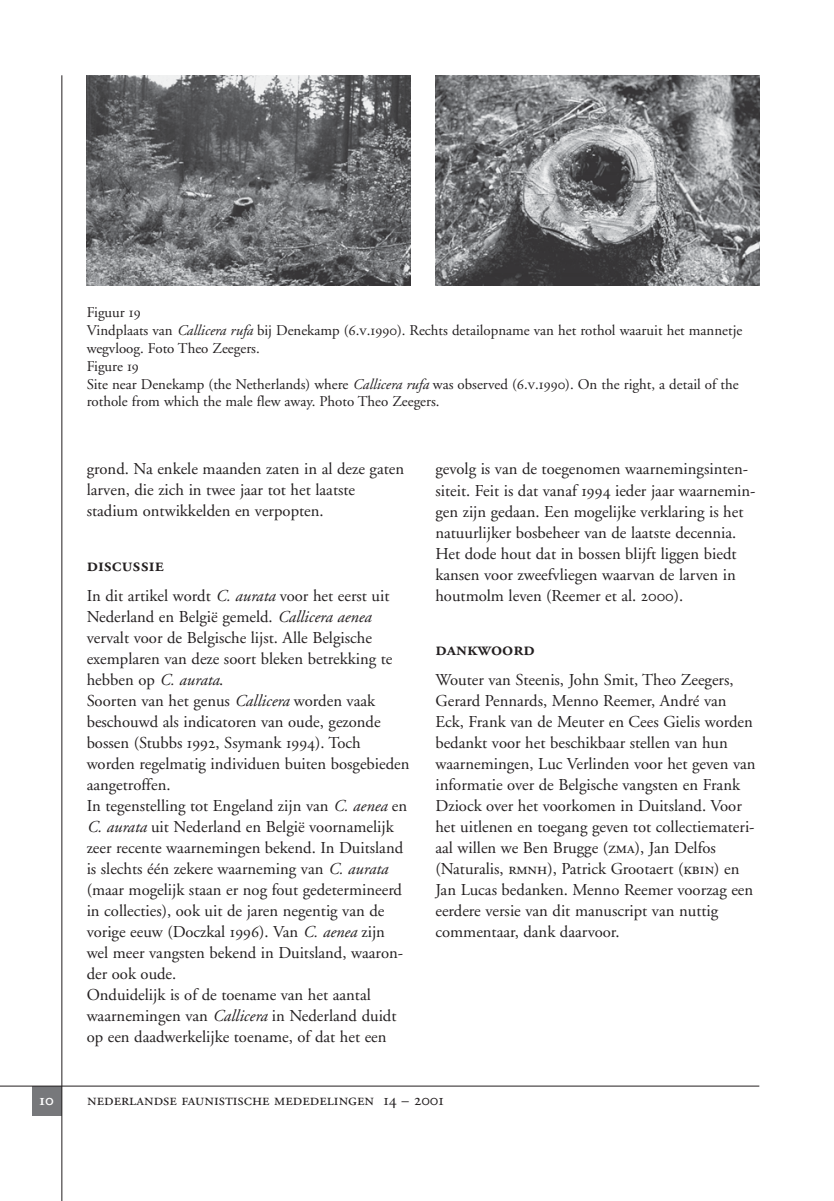
<style>
.page{position:relative;width:834px;height:1201px;background:#fff}
.page>*{position:absolute;margin:0;border:0;box-sizing:border-box;transform-origin:0 0}
.t1{font:600 19.25px "Adobe Garamond Exp";color:#231f20}
.t2{font:16.62px/21px "Adobe Garamond";color:#231f20}
.t3{font:16.62px "Adobe Garamond Exp";color:#231f20}
.t4{font:600 16.62px "Adobe Garamond Exp";color:#fff}
.t5{font:14.88px/17.8px "Adobe Garamond";color:#231f20}
.s1{font-family:"Adobe Garamond Exp"}
.s2{font-style:italic}
</style>
<div class="page">
<div style="left:32px;top:1086px;width:30px;height:30px;background:#77787b"></div>
<hr style="left:0;top:1085px;width:759px;height:1px;background:#231f20">
<hr style="left:62px;top:75px;width:1px;height:1125px;background:#231f20">
<img style="left:87px;top:75px;width:323px;height:210px">
<img style="left:435px;top:75px;width:324px;height:210px">
<p class="t5" style="left:87px;top:305px;width:657px">Figuur <span class="s1">19<br></span>Vindplaats van <span class="s2">Callicera rufa</span> bij Denekamp (<span class="s1">6</span>.<span class="s1">v</span>.<span class="s1">1990</span>)<span class="s1">.</span> Rechts detailopname van het rothol waaruit het mannetje wegvloog. Foto Theo Zeegers.<br>Figure <span class="s1">19<br></span>Site near Denekamp (the Netherlands) where <span class="s2">Callicera rufa</span> was observed (<span class="s1">6</span>.<span class="s1">v</span>.<span class="s1">1990</span>)<span class="s1">.</span> On the right, a detail of the rothole from which the male flew away. Photo Theo Zeegers.</p>
<p class="t2" style="left:87px;top:460px;width:319px">grond. Na enkele maanden zaten in al deze gaten larven, die zich in twee jaar tot het laatste stadium ontwikkelden en verpopten.</p>
<p class="t1" style="left:87px;top:553px;width:79px">discussie</p>
<p class="t2" style="left:87px;top:586px;width:324px">In dit artikel wordt <span class="s2">C. aurata</span> voor het eerst uit Nederland en België gemeld. <span class="s2">Callicera aenea </span>vervalt voor de Belgische lijst. Alle Belgische exemplaren van deze soort bleken betrekking te hebben op <span class="s2">C. aurata</span>.<br>Soorten van het genus <span class="s2">Callicera</span> worden vaak beschouwd als indicatoren van oude, gezonde bossen (Stubbs <span class="s1">1992</span>, Ssymank <span class="s1">1994</span>). Toch worden regelmatig individuen buiten bosgebieden aangetroffen.<br>In tegenstelling tot Engeland zijn van <span class="s2">C. aenea</span> en <span class="s2">C. aurata</span> uit Nederland en België voornamelijk zeer recente waarnemingen bekend. In Duitsland is slechts één zekere waarneming van <span class="s2">C. aurata </span>(maar mogelijk staan er nog fout gedetermineerd in collecties), ook uit de jaren negentig van de vorige eeuw (Doczkal <span class="s1">1996</span>). Van <span class="s2">C. aenea</span> zijn wel meer vangsten bekend in Duitsland, waaron&shy;der ook oude.<br>Onduidelijk is of de toename van het aantal waarnemingen van <span class="s2">Callicera</span> in Nederland duidt op een daadwerkelijke toename, of dat het een</p>
<p class="t2" style="left:435px;top:460px;width:321px">gevolg is van de toegenomen waarnemingsinten&shy;siteit. Feit is dat vanaf <span class="s1">1994</span> ieder jaar waarnemin&shy;gen zijn gedaan. Een mogelijke verklaring is het natuurlijker bosbeheer van de laatste decennia.<br>Het dode hout dat in bossen blijft liggen biedt kansen voor zweefvliegen waarvan de larven in houtmolm leven (Reemer et al. <span class="s1">2000</span>).</p>
<p class="t1" style="left:435px;top:637px;width:101px">dankwoord</p>
<p class="t2" style="left:435px;top:670px;width:322px">Wouter van Steenis, John Smit, Theo Zeegers, Gerard Pennards, Menno Reemer, André van Eck, Frank van de Meuter en Cees Gielis worden bedankt voor het beschikbaar stellen van hun waarnemingen, Luc Verlinden voor het geven van informatie over de Belgische vangsten en Frank Dziock over het voorkomen in Duitsland. Voor het uitlenen en toegang geven tot collectiemateri&shy;aal willen we Ben Brugge (<span class="s1">zma</span>), Jan Delfos (Naturalis, <span class="s1">rmnh</span>), Patrick Grootaert (<span class="s1">kbin</span>) en Jan Lucas bedanken. Menno Reemer voorzag een eerdere versie van dit manuscript van nuttig commentaar, dank daarvoor.</p>
<p class="t4" style="left:39px;top:1089px;width:16px">10</p>
<p class="t3" style="left:87px;top:1089px;width:358px">nederlandse faunistische mededelingen 14 ‒ 2001</p>
</div>
